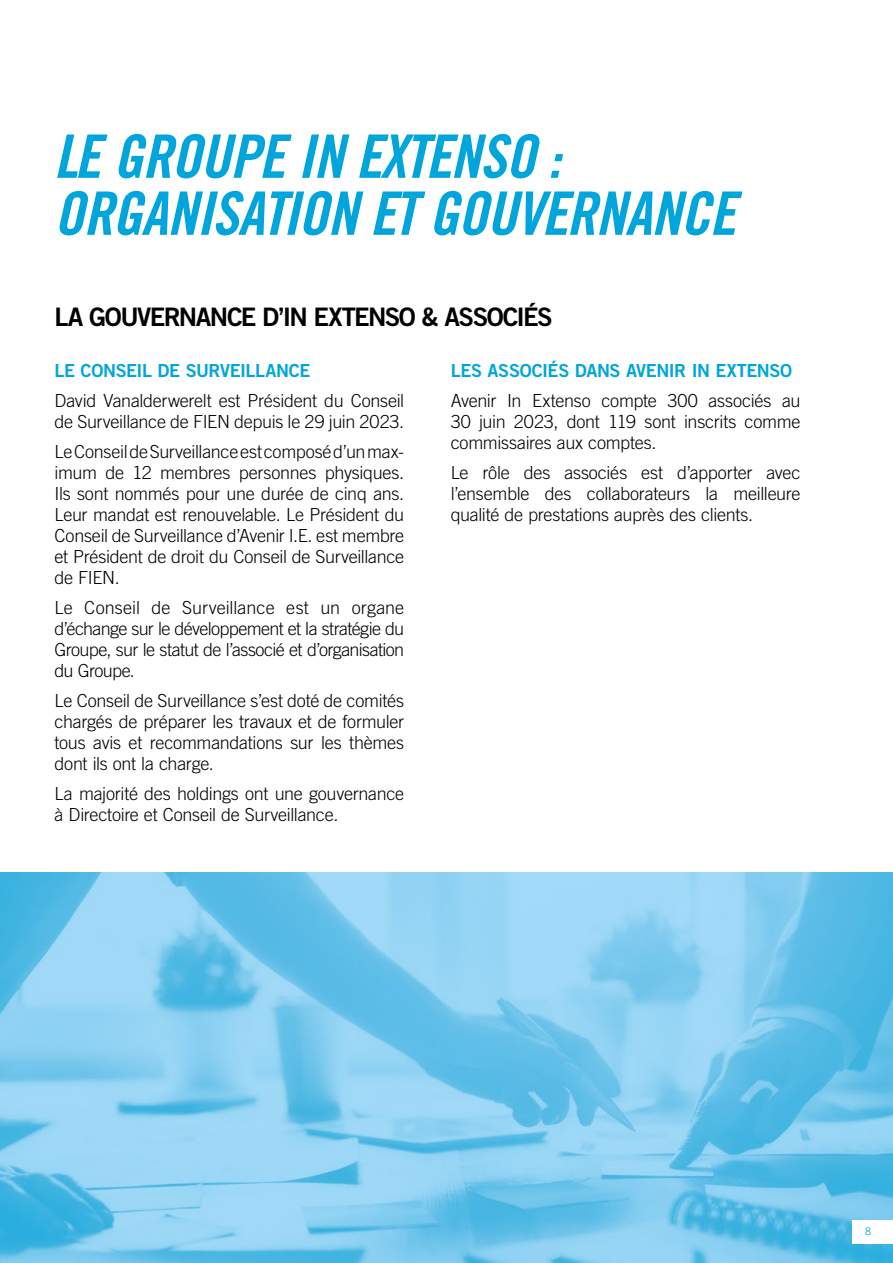
<style>
.page{position:relative;width:893px;height:1263px;background:#fff}
.page>*{position:absolute;margin:0;border:0;box-sizing:border-box;transform-origin:0 0}
.t1{font:60px/57px "Trade Gothic LT Std Bd Cn 20 Obl";letter-spacing:-.02em;color:#00a5db}
.t2{font:25.5px "Trade Gothic LT Std Bd 2";letter-spacing:-.06em;color:#000}
.t3{font:300 18px/21px "Trade Gothic LT Std";letter-spacing:-.02em;color:#000;text-align:justify}
.t4{font:18px "Trade Gothic LT Std Bd 2";letter-spacing:-.025em;color:#00a5db}
.t5{font:300 10.5px "Trade Gothic LT Std";color:#00a5db}
</style>
<div class="page">
<img style="left:0;top:873px;width:893px;height:390px">
<div style="left:853px;top:1220px;width:40px;height:24px;background:#fff"></div>
<h1 class="t1" style="left:54px;top:129px;width:683px">LE GROUPE IN EXTENSO :<br>ORGANISATION ET GOUVERNANCE</h1>
<h2 class="t2" style="left:55px;top:301px;width:500px">LA GOUVERNANCE D’IN EXTENSO &amp; ASSOCIÉS</h2>
<p class="t4" style="left:55px;top:360px;width:257px">LE CONSEIL DE SURVEILLANCE</p>
<p class="t3" style="left:55px;top:390px;width:351px">David Vanalderwerelt est Président du Conseil de Surveillance de FIEN depuis le 29 juin 2023.</p>
<p class="t3" style="left:55px;top:441px;width:351px">Le Conseil de Surveillance est composé d’un max&shy;imum de 12 membres personnes physiques.<br>Ils sont nommés pour une durée de cinq ans.<br>Leur mandat est renouvelable. Le Président du Conseil de Surveillance d’Avenir I.E. est membre et Président de droit du Conseil de Surveillance de FIEN.</p>
<p class="t3" style="left:55px;top:597px;width:351px">Le Conseil de Surveillance est un organe d’échange sur le développement et la stratégie du Groupe, sur le statut de l’associé et d’organisation du Groupe.</p>
<p class="t3" style="left:55px;top:690px;width:351px">Le Conseil de Surveillance s’est doté de comités chargés de préparer les travaux et de formuler tous avis et recommandations sur les thèmes dont ils ont la charge.</p>
<p class="t3" style="left:55px;top:783px;width:351px">La majorité des holdings ont une gouvernance à Directoire et Conseil de Surveillance.</p>
<p class="t4" style="left:451px;top:360px;width:343px">LES ASSOCIÉS DANS AVENIR IN EXTENSO</p>
<p class="t3" style="left:451px;top:390px;width:351px">Avenir In Extenso compte 300 associés au 30 juin 2023, dont 119 sont inscrits comme commissaires aux comptes.</p>
<p class="t3" style="left:451px;top:462px;width:351px">Le rôle des associés est d’apporter avec l’ensemble des collaborateurs la meilleure qualité de prestations auprès des clients.</p>
<p class="t5" style="left:865px;top:1225px;width:7px">8</p>
</div>
